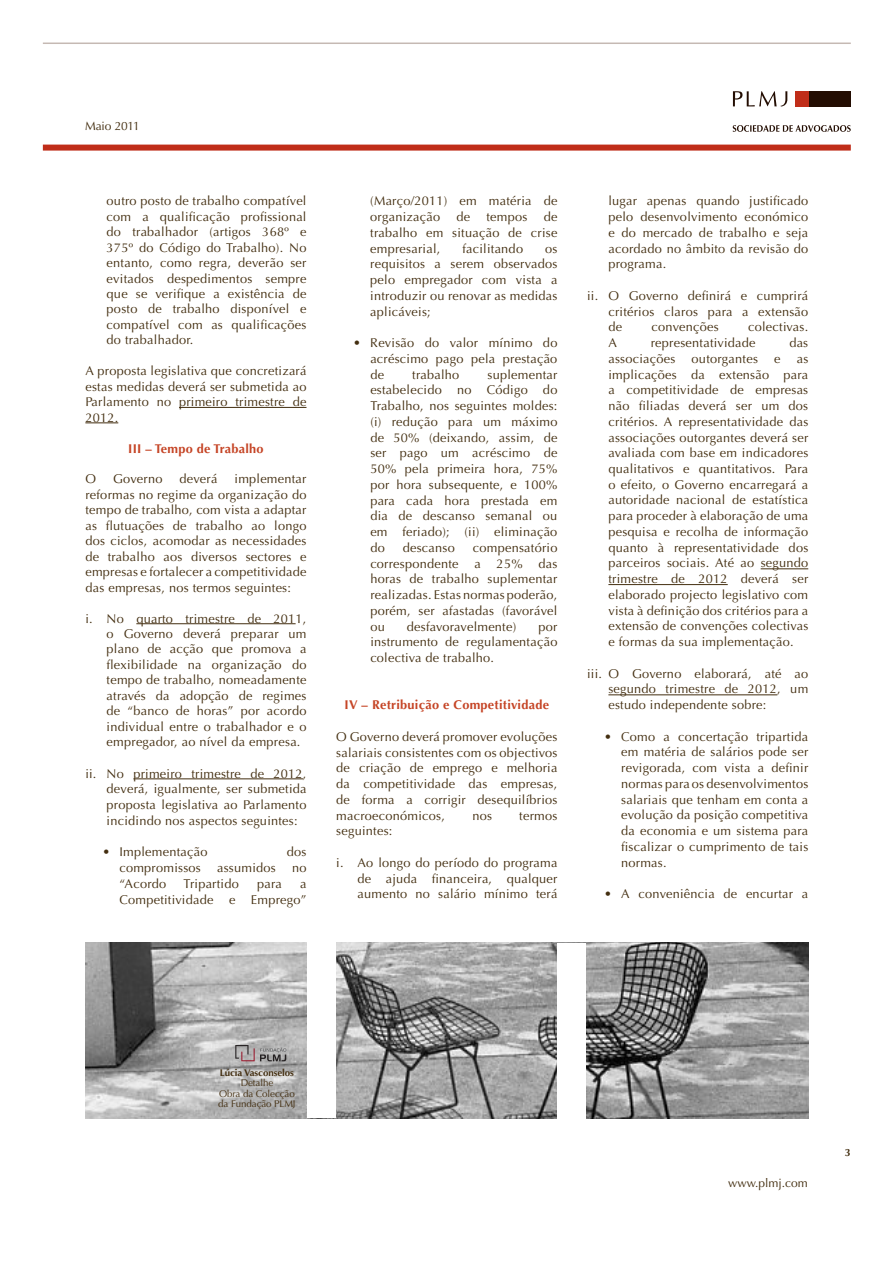
<style>
.page{position:relative;width:893px;height:1263px;background:#fff}
.page>*{position:absolute;margin:0;border:0;box-sizing:border-box;transform-origin:0 0}
.t1{font:12.75px/15.8px "Optima";letter-spacing:.02em;color:#432e10;text-align:justify}
.t2{font:700 12.75px "Optima";letter-spacing:.02em;color:#c54425}
.t3{font:12px "Optima";color:#432e10}
.t4{font:12px "Optima";letter-spacing:-.02em;color:#432e10}
.t5{font:700 10.5px "Optima";color:#432e10}
.t6{font:9.75px/10.5px "Optima";letter-spacing:-.01em;color:#432e10;text-align:center}
.t7{font:700 9.75px "Optima";letter-spacing:-.01em;color:#432e10}
</style>
<div class="page">
<svg style="left:733px;top:125px;width:118px;height:7px"></svg>
<div style="left:795px;top:91px;width:14px;height:16px;background:#c02d19"></div>
<div style="left:809px;top:91px;width:42px;height:16px;background:#230d02"></div>
<svg style="left:733px;top:91px;width:54px;height:15px"></svg>
<hr style="left:43px;top:43px;width:808px;height:1px;background:#c5b9b3">
<div style="left:43px;top:145px;width:808px;height:6px;background:#c02d19"></div>
<hr style="left:179px;top:407px;width:127px;height:1px;background:#432e10">
<hr style="left:85px;top:422px;width:33px;height:1px;background:#432e10">
<hr style="left:136px;top:623px;width:160px;height:1px;background:#432e10">
<hr style="left:133px;top:778px;width:170px;height:1px;background:#432e10">
<hr style="left:761px;top:568px;width:47px;height:1px;background:#432e10">
<hr style="left:608px;top:584px;width:120px;height:1px;background:#432e10">
<hr style="left:608px;top:694px;width:169px;height:1px;background:#432e10">
<img style="left:85px;top:943px;width:723px;height:175px">
<div style="left:307px;top:942px;width:28px;height:176px;background:#fff"></div>
<div style="left:557px;top:942px;width:29px;height:176px;background:#fff"></div>
<svg style="left:235px;top:1045px;width:51px;height:16px"></svg>
<p class="t4" style="left:85px;top:119px;width:56px">Maio 2011</p>
<p class="t1" style="left:107px;top:193px;width:201px">outro posto de trabalho compatível com a qualificação profissional do trabalhador (artigos 368º e 375º do Código do Trabalho). No entanto, como regra, deverão ser evitados despedimentos sempre que se verifique a existência de posto de trabalho disponível e compatível com as qualificações do trabalhador.</p>
<p class="t1" style="left:85px;top:363px;width:223px">A proposta legislativa que concretizará estas medidas deverá ser submetida ao Parlamento no primeiro trimestre de 2012.</p>
<p class="t2" style="left:128px;top:441px;width:137px">III – Tempo de Trabalho</p>
<p class="t1" style="left:85px;top:471px;width:12px">O</p>
<p class="t1" style="left:113px;top:471px;width:51px">Governo</p>
<p class="t1" style="left:180px;top:471px;width:39px">deverá</p>
<p class="t1" style="left:85px;top:472px;width:223px;text-indent:149px">implementar reformas no regime da organização do tempo de trabalho, com vista a adaptar as flutuações de trabalho ao longo dos ciclos, acomodar as necessidades de trabalho aos diversos sectores e empresas e fortalecer a competitividade das empresas, nos termos seguintes:</p>
<p class="t1" style="left:107px;top:611px;width:201px;text-indent:-21px">i. No quarto trimestre de 2011, o Governo deverá preparar um plano de acção que promova a flexibilidade na organização do tempo de trabalho, nomeadamente através da adopção de regimes de “banco de horas” por acordo individual entre o trabalhador e o empregador, ao nível da empresa.</p>
<p class="t1" style="left:107px;top:766px;width:201px;text-indent:-21px">ii. No primeiro trimestre de 2012, deverá, igualmente, ser submetida proposta legislativa ao Parlamento incidindo nos aspectos seguintes:</p>
<p class="t1" style="left:102px;top:844px;width:107px">• Implementação</p>
<p class="t1" style="left:287px;top:844px;width:21px">dos</p>
<p class="t1" style="left:119px;top:860px;width:83px">compromissos</p>
<p class="t1" style="left:217px;top:860px;width:60px">assumidos</p>
<p class="t1" style="left:292px;top:860px;width:16px">no</p>
<p class="t1" style="left:119px;top:876px;width:48px">“Acordo</p>
<p class="t1" style="left:184px;top:876px;width:57px">Tripartido</p>
<p class="t1" style="left:257px;top:876px;width:26px">para</p>
<p class="t1" style="left:119px;top:876px;width:189px;text-align:right">a<br>Competitividade e Emprego”</p>
<p class="t1" style="left:370px;top:193px;width:189px">(Março/2011) em matéria de organização</p>
<p class="t1" style="left:370px;top:209px;width:189px;text-indent:173px">de trabalho em situação de crise empresarial,</p>
<p class="t1" style="left:456px;top:209px;width:15px">de</p>
<p class="t1" style="left:486px;top:209px;width:42px">tempos</p>
<p class="t1" style="left:462px;top:241px;width:62px">facilitando</p>
<p class="t1" style="left:370px;top:241px;width:189px;text-indent:175px">os requisitos a serem observados pelo empregador com vista a introduzir ou renovar as medidas aplicáveis;</p>
<p class="t1" style="left:370px;top:335px;width:189px;text-indent:-17px">• Revisão do valor mínimo do acréscimo pago pela prestação de</p>
<p class="t1" style="left:370px;top:367px;width:189px;text-indent:117px">suplementar estabelecido no Código do Trabalho, nos seguintes moldes: (i) redução para um máximo de 50% (deixando, assim, de ser pago um acréscimo de 50% pela primeira hora, 75% por hora subsequente, e 100% para cada hora prestada em dia de descanso semanal ou em feriado); (ii) eliminação do</p>
<p class="t1" style="left:412px;top:367px;width:48px">trabalho</p>
<p class="t1" style="left:403px;top:540px;width:54px">descanso</p>
<p class="t1" style="left:370px;top:540px;width:189px;text-indent:103px">compensatório correspondente a 25% das horas de trabalho suplementar realizadas. Estas normas poderão, porém, ser afastadas (favorável ou</p>
<p class="t1" style="left:407px;top:618px;width:111px">desfavoravelmente)</p>
<p class="t1" style="left:370px;top:618px;width:189px;text-indent:168px">por instrumento de regulamentação colectiva de trabalho.</p>
<p class="t2" style="left:345px;top:697px;width:206px">IV – Retribuição e Competitividade</p>
<p class="t1" style="left:336px;top:729px;width:223px">O Governo deverá promover evoluções salariais consistentes com os objectivos de criação de emprego e melhoria da competitividade das empresas, de forma a corrigir desequilíbrios macroeconómicos,</p>
<p class="t1" style="left:472px;top:807px;width:21px">nos</p>
<p class="t1" style="left:519px;top:807px;width:40px">termos</p>
<p class="t1" style="left:336px;top:823px;width:58px">seguintes:</p>
<p class="t1" style="left:358px;top:855px;width:201px;text-indent:-21px">i. Ao longo do período do programa de ajuda financeira, qualquer aumento no salário mínimo terá</p>
<p class="t1" style="left:608px;top:193px;width:201px">lugar apenas quando justificado pelo desenvolvimento económico e do mercado de trabalho e seja acordado no âmbito da revisão do programa.</p>
<p class="t1" style="left:608px;top:288px;width:201px;text-indent:-21px">ii. O Governo definirá e cumprirá critérios claros para a extensão de</p>
<p class="t1" style="left:652px;top:319px;width:69px">convenções</p>
<p class="t1" style="left:748px;top:319px;width:62px">colectivas.</p>
<p class="t1" style="left:608px;top:335px;width:10px">A</p>
<p class="t1" style="left:651px;top:335px;width:106px">representatividade</p>
<p class="t1" style="left:789px;top:335px;width:20px">das</p>
<p class="t1" style="left:608px;top:351px;width:69px">associações</p>
<p class="t1" style="left:692px;top:351px;width:68px">outorgantes</p>
<p class="t1" style="left:774px;top:351px;width:8px">e</p>
<p class="t1" style="left:608px;top:351px;width:201px;text-indent:188px">as implicações da extensão para a competitividade de empresas não filiadas deverá ser um dos critérios. A representatividade das associações outorgantes deverá ser avaliada com base em indicadores qualitativos e quantitativos. Para o efeito, o Governo encarregará a autoridade nacional de estatística para proceder à elaboração de uma pesquisa e recolha de informação quanto à representatividade dos parceiros sociais. Até ao segundo trimestre de 2012 deverá ser elaborado projecto legislativo com vista à definição dos critérios para a extensão de convenções colectivas e formas da sua implementação.</p>
<p class="t1" style="left:608px;top:666px;width:201px;text-indent:-21px">iii. O Governo elaborará, até ao segundo trimestre de 2012, um estudo independente sobre:</p>
<p class="t1" style="left:621px;top:729px;width:189px;text-indent:-17px">• Como a concertação tripartida em matéria de salários pode ser revigorada, com vista a definir normas para os desenvolvimentos salariais que tenham em conta a evolução da posição competitiva da economia e um sistema para fiscalizar o cumprimento de tais normas.</p>
<p class="t1" style="left:604px;top:886px;width:206px">• A conveniência de encurtar a</p>
<p class="t7" style="left:220px;top:1067px;width:76px">Lúcia Vasconselos</p>
<p class="t6" style="left:218px;top:1078px;width:79px">Detalhe<br>Obra da Colecção da Fundação PLMJ</p>
<p class="t3" style="left:728px;top:1176px;width:81px">www.plmj.com</p>
<p class="t5" style="left:845px;top:1146px;width:7px">3</p>
</div>
